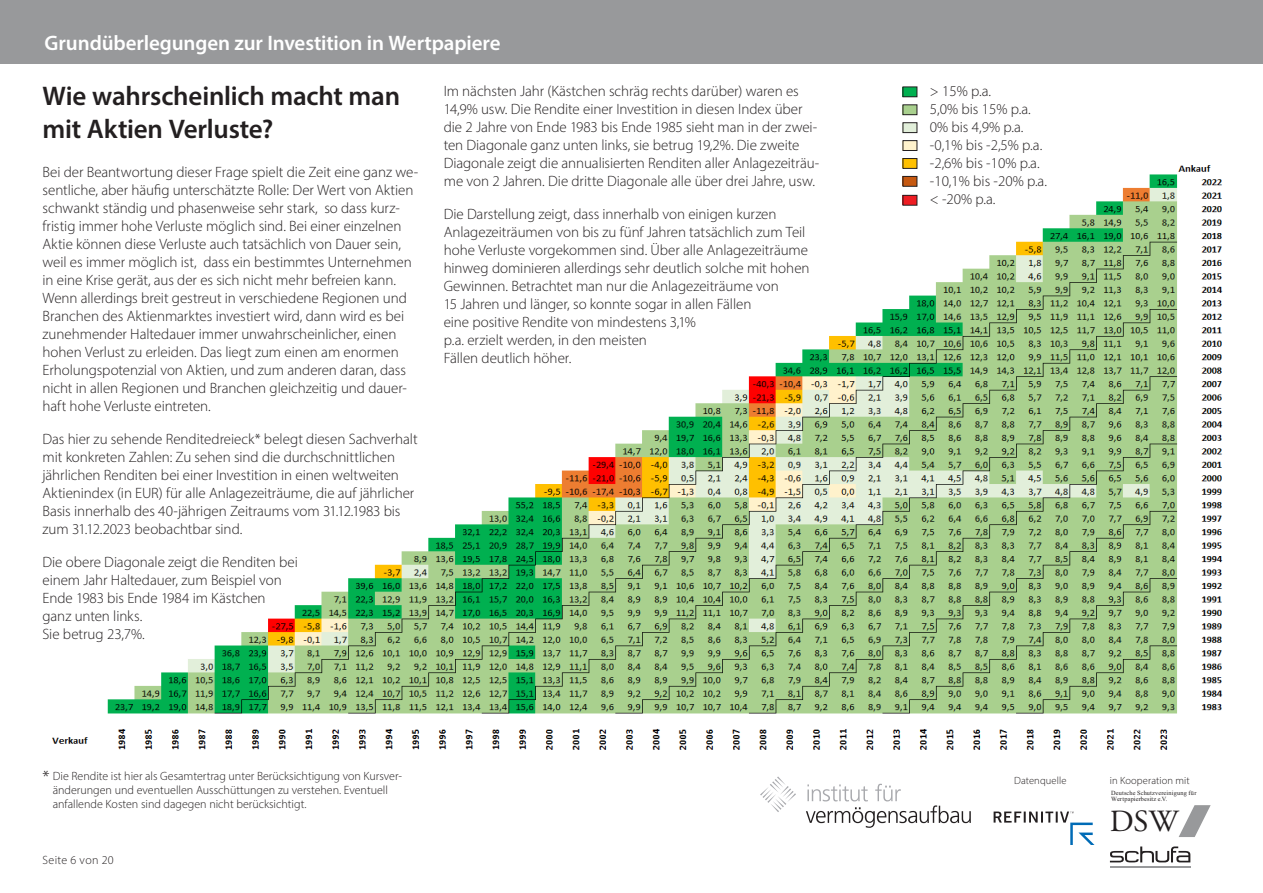
<style>
.page{position:relative;width:1263px;height:893px;background:#fff}
.page>*{position:absolute;margin:0;border:0;box-sizing:border-box;transform-origin:0 0}
.t1{font:30.75px "Adobe Garamond Pro";color:#231f20}
.t2{font:600 27px/32.4px "Myriad Pro";letter-spacing:-.01em;color:#231f20}
.t3{font:600 21px "Myriad Pro";letter-spacing:-.005em;color:#fff}
.t4{font:300 18px "Myriad Pro";color:#231f20}
.t5{font:300 15px/18px "Myriad Pro";letter-spacing:-.005em;color:#231f20}
.t6{font:300 12px/14.4px "Myriad Pro";color:#231f20}
.t7{font:300 12px "Myriad Pro";letter-spacing:.03em;color:#231f20}
.t8{font:300 10.5px "Myriad Pro";letter-spacing:.01em;color:#231f20}
.t9{font:6.3px/6.6px "Times New Roman";letter-spacing:.02em;color:#231f20}
</style>
<div class="page">
<div style="left:0;top:0;width:1263px;height:64px;background:#98999b"></div>
<img style="left:52px;top:161px;width:1171px;height:589px">
<div style="left:903px;top:176px;width:14px;height:10px;background:#c65911"></div>
<div style="left:902px;top:176px;width:15px;height:11px;border:1px solid #231f20"></div>
<div style="left:903px;top:195px;width:14px;height:10px;background:#ee1d23"></div>
<div style="left:902px;top:195px;width:15px;height:11px;border:1px solid #231f20"></div>
<div style="left:903px;top:159px;width:14px;height:9px;background:#ffc000"></div>
<div style="left:902px;top:158px;width:15px;height:11px;border:1px solid #231f20"></div>
<div style="left:903px;top:141px;width:14px;height:9px;background:#fff2cc"></div>
<div style="left:902px;top:140px;width:15px;height:11px;border:1px solid #231f20"></div>
<div style="left:903px;top:123px;width:14px;height:10px;background:#e2efda"></div>
<div style="left:902px;top:122px;width:15px;height:11px;border:1px solid #231f20"></div>
<div style="left:903px;top:105px;width:14px;height:10px;background:#a9d08e"></div>
<div style="left:902px;top:104px;width:15px;height:11px;border:1px solid #231f20"></div>
<div style="left:903px;top:87px;width:14px;height:10px;background:#00b050"></div>
<div style="left:902px;top:87px;width:15px;height:10px;border:1px solid #231f20"></div>
<svg style="left:1110px;top:846px;width:80px;height:16px"></svg>
<hr style="left:1110px;top:866px;width:80px;height:1px;background:#98999b">
<svg style="left:1178px;top:805px;width:33px;height:32px"></svg>
<svg style="left:993px;top:811px;width:101px;height:34px"></svg>
<svg style="left:806px;top:784px;width:165px;height:44px"></svg>
<svg style="left:760px;top:776px;width:36px;height:36px"></svg>
<p class="t3" style="left:45px;top:29px;width:458px">Grundüberlegungen zur Investition in Wertpapiere</p>
<p class="t2" style="left:43px;top:79px;width:359px">Wie wahrscheinlich macht man mit Aktien Verluste?</p>
<p class="t5" style="left:43px;top:163px;width:377px">Bei der Beantwortung dieser Frage spielt die Zeit eine ganz we&shy;sentliche, aber häufig unterschätzte Rolle: Der Wert von Aktien schwankt ständig und phasenweise sehr stark, so dass kurz&shy;fristig immer hohe Verluste möglich sind. Bei einer einzelnen Aktie können diese Verluste auch tatsächlich von Dauer sein, weil es immer möglich ist, dass ein bestimmtes Unternehmen in eine Krise gerät, aus der es sich nicht mehr befreien kann.<br>Wenn allerdings breit gestreut in verschiedene Regionen und Branchen des Aktienmarktes investiert wird, dann wird es bei zunehmender Haltedauer immer unwahrscheinlicher, einen hohen Verlust zu erleiden. Das liegt zum einen am enormen Erholungspotenzial von Aktien, und zum anderen daran, dass nicht in allen Regionen und Branchen gleichzeitig und dauer&shy;haft hohe Verluste eintreten.</p>
<p class="t5" style="left:43px;top:430px;width:377px">Das hier zu sehende Renditedreieck* belegt diesen Sachverhalt mit konkreten Zahlen: Zu sehen sind die durchschnittlichen jährlichen Renditen bei einer Investition in einen weltweiten Aktienindex (in EUR) für alle Anlagezeiträume, die auf jährlicher Basis innerhalb des 40-jährigen Zeitraums vom 31.12.1983 bis zum 31.12.2023 beobachtbar sind.</p>
<p class="t5" style="left:43px;top:553px;width:257px">Die obere Diagonale zeigt die Renditen bei</p>
<p class="t5" style="left:43px;top:571px;width:241px">einem Jahr Haltedauer, zum Beispiel von</p>
<p class="t5" style="left:43px;top:589px;width:225px">Ende 1983 bis Ende 1984 im Kästchen</p>
<p class="t5" style="left:43px;top:607px;width:101px">ganz unten links.</p>
<p class="t5" style="left:43px;top:625px;width:104px">Sie betrug 23,7%.</p>
<p class="t5" style="left:444px;top:82px;width:377px">Im nächsten Jahr (Kästchen schräg rechts darüber) waren es 14,9% usw. Die Rendite einer Investition in diesen Index über die 2 Jahre von Ende 1983 bis Ende 1985 sieht man in der zwei&shy;ten Diagonale ganz unten links, sie betrug 19,2%. Die zweite Diagonale zeigt die annualisierten Renditen aller Anlagezeiträu&shy;me von 2 Jahren. Die dritte Diagonale alle über drei Jahre, usw.</p>
<p class="t5" style="left:444px;top:205px;width:367px">Die Darstellung zeigt, dass innerhalb von einigen kurzen Anlagezeiträumen von bis zu fünf Jahren tatsächlich zum Teil hohe Verluste vorgekommen sind. Über alle Anlagezeiträume hinweg dominieren allerdings sehr deutlich solche mit hohen Gewinnen. Betrachtet man nur die Anlagezeiträume von</p>
<p class="t5" style="left:444px;top:295px;width:309px">15 Jahren und länger, so konnte sogar in allen Fällen</p>
<p class="t5" style="left:444px;top:313px;width:254px">eine positive Rendite von mindestens 3,1%</p>
<p class="t5" style="left:444px;top:331px;width:205px">p.a. erzielt werden, in den meisten</p>
<p class="t5" style="left:444px;top:349px;width:129px">Fällen deutlich höher.</p>
<p class="t4" style="left:43px;top:766px;width:9px">*</p>
<p class="t6" style="left:53px;top:768px;width:351px">Die Rendite ist hier als Gesamtertrag unter Berücksichtigung von Kursver&shy;änderungen und eventuellen Ausschüttungen zu verstehen. Eventuell anfallende Kosten sind dagegen nicht berücksichtigt.</p>
<p class="t7" style="left:43px;top:852px;width:73px">Seite 6 von 20</p>
<p class="t5" style="left:930px;top:82px;width:63px">&gt; 15% p.a.</p>
<p class="t5" style="left:930px;top:100px;width:102px">5,0% bis 15% p.a.</p>
<p class="t5" style="left:930px;top:118px;width:95px">0% bis 4,9% p.a.</p>
<p class="t5" style="left:930px;top:136px;width:114px">-0,1% bis -2,5% p.a.</p>
<p class="t5" style="left:930px;top:154px;width:111px">-2,6% bis -10% p.a.</p>
<p class="t5" style="left:930px;top:172px;width:119px">-10,1% bis -20% p.a.</p>
<p class="t5" style="left:930px;top:190px;width:67px">&lt; -20% p.a.</p>
<p class="t8" style="left:1014px;top:774px;width:54px">Datenquelle</p>
<p class="t8" style="left:1110px;top:774px;width:81px">in Kooperation mit</p>
<p class="t9" style="left:1111px;top:789px;width:87px">Deutsche Schutzvereinigung für<br>Wertpapierbesitz e.V.</p>
<h1 class="t1" style="left:1110px;top:803px;width:70px">DSW</h1>
</div>
